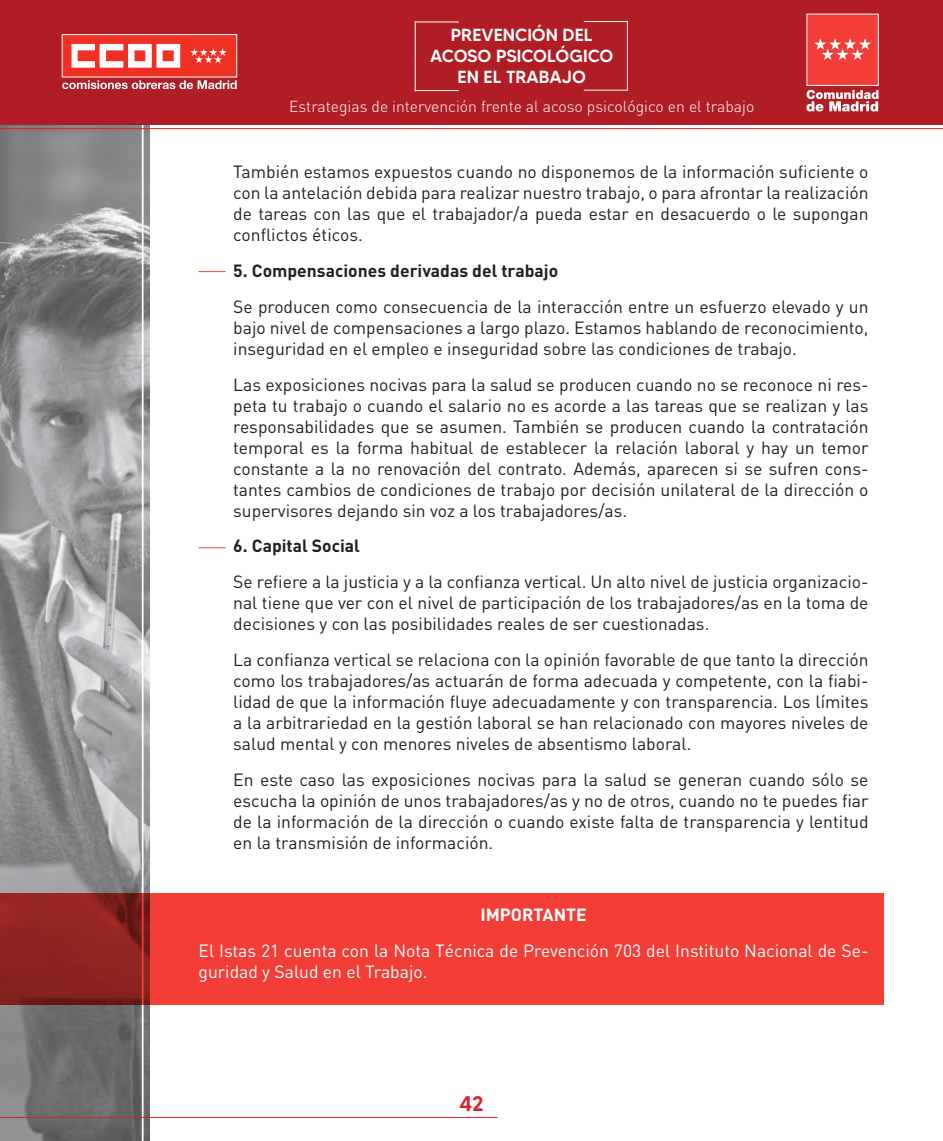
<style>
.page{position:relative;width:943px;height:1141px;background:#fff}
.page>*{position:absolute;margin:0;border:0;box-sizing:border-box;transform-origin:0 0}
.t1{font:500 21px "MADETOMMY";color:#d42429}
.t2{font:17.5px/21px "DIN";color:#241f1f;text-align:justify}
.t3{font:17.5px/21px "DIN";color:#fff}
.t4{font:700 17.5px "DIN";color:#241f1f}
.t5{font:500 17.5px/21px "MADETOMMY";color:#fff;text-align:center}
.t6{font:700 17.5px "DIN";color:#fff}
.t7{font:300 15.75px "DIN";color:#fff}
</style>
<div class="page">
<img style="left:0;top:125px;width:149px;height:1016px">
<hr style="left:142px;top:111px;width:1px;height:1030px;background:#fff">
<div style="left:0;top:0;width:943px;height:125px;background:#b01d25"></div>
<hr style="left:0;top:1117px;width:497px;height:1px;background:#d42429">
<hr style="left:0;top:128px;width:943px;height:1px;background:#d42429">
<svg style="left:62px;top:80px;width:175px;height:9px"></svg>
<div style="left:62px;top:35px;width:175px;height:42px;background:#f03023"></div>
<div style="left:62px;top:34px;width:175px;height:43px;border:1px solid #fff"></div>
<svg style="left:72px;top:44px;width:108px;height:24px"></svg>
<svg style="left:190px;top:48px;width:37px;height:15px"></svg>
<div style="left:807px;top:14px;width:71px;height:71px;background:#f23e37"></div>
<svg style="left:814px;top:38px;width:57px;height:22px"></svg>
<svg style="left:806px;top:90px;width:72px;height:21px"></svg>
<hr style="left:415px;top:21px;width:1px;height:70px;background:#fff">
<hr style="left:415px;top:22px;width:44px;height:1px;background:#fff">
<hr style="left:415px;top:90px;width:44px;height:1px;background:#fff">
<hr style="left:627px;top:21px;width:1px;height:70px;background:#fff">
<hr style="left:583px;top:90px;width:45px;height:1px;background:#fff">
<hr style="left:583px;top:21px;width:45px;height:1px;background:#fff">
<svg style="left:0;top:893px;width:883px;height:112px;background:#e03932"></svg>
<svg style="left:198px;top:547px;width:28px;height:1px"></svg>
<svg style="left:198px;top:271px;width:28px;height:1px"></svg>
<p class="t5" style="left:430px;top:24px;width:185px">PREVENCIÓN DEL<br>ACOSO PSICOLÓGICO<br>EN EL TRABAJO</p>
<p class="t7" style="left:289px;top:97px;width:466px">Estrategias de intervención frente al acoso psicológico en el trabajo</p>
<p class="t2" style="left:233px;top:161px;width:636px">También estamos expuestos cuando no disponemos de la información suficiente o con la antelación debida para realizar nuestro trabajo, o para afrontar la realización de tareas con las que el trabajador/a pueda estar en desacuerdo o le supongan conflictos éticos.</p>
<p class="t4" style="left:233px;top:259px;width:326px">5. Compensaciones derivadas del trabajo</p>
<p class="t2" style="left:233px;top:296px;width:636px">Se producen como consecuencia de la interacción entre un esfuerzo elevado y un bajo nivel de compensaciones a largo plazo. Estamos hablando de reconocimiento, inseguridad en el empleo e inseguridad sobre las condiciones de trabajo.</p>
<p class="t2" style="left:233px;top:373px;width:636px">Las exposiciones nocivas para la salud se producen cuando no se reconoce ni res&shy;peta tu trabajo o cuando el salario no es acorde a las tareas que se realizan y las responsabilidades que se asumen. También se producen cuando la contratación temporal es la forma habitual de establecer la relación laboral y hay un temor constante a la no renovación del contrato. Además, aparecen si se sufren cons&shy;tantes cambios de condiciones de trabajo por decisión unilateral de la dirección o supervisores dejando sin voz a los trabajadores/as.</p>
<p class="t4" style="left:233px;top:535px;width:128px">6. Capital Social</p>
<p class="t2" style="left:233px;top:571px;width:636px">Se refiere a la justicia y a la confianza vertical. Un alto nivel de justicia organizacio&shy;nal tiene que ver con el nivel de participación de los trabajadores/as en la toma de decisiones y con las posibilidades reales de ser cuestionadas.</p>
<p class="t2" style="left:233px;top:649px;width:636px">La confianza vertical se relaciona con la opinión favorable de que tanto la dirección como los trabajadores/as actuarán de forma adecuada y competente, con la fiabi&shy;lidad de que la información fluye adecuadamente y con transparencia. Los límites a la arbitrariedad en la gestión laboral se han relacionado con mayores niveles de salud mental y con menores niveles de absentismo laboral.</p>
<p class="t2" style="left:233px;top:769px;width:636px">En este caso las exposiciones nocivas para la salud se generan cuando sólo se escucha la opinión de unos trabajadores/as y no de otros, cuando no te puedes fiar de la información de la dirección o cuando existe falta de transparencia y lentitud en la transmisión de información.</p>
<p class="t6" style="left:480px;top:903px;width:108px">IMPORTANTE</p>
<p class="t3" style="left:198px;top:940px;width:671px">El Istas 21 cuenta con la Nota Técnica de Prevención 703 del Instituto Nacional de Se&shy;guridad y Salud en el Trabajo.</p>
<p class="t1" style="left:459px;top:1091px;width:26px">42</p>
</div>
